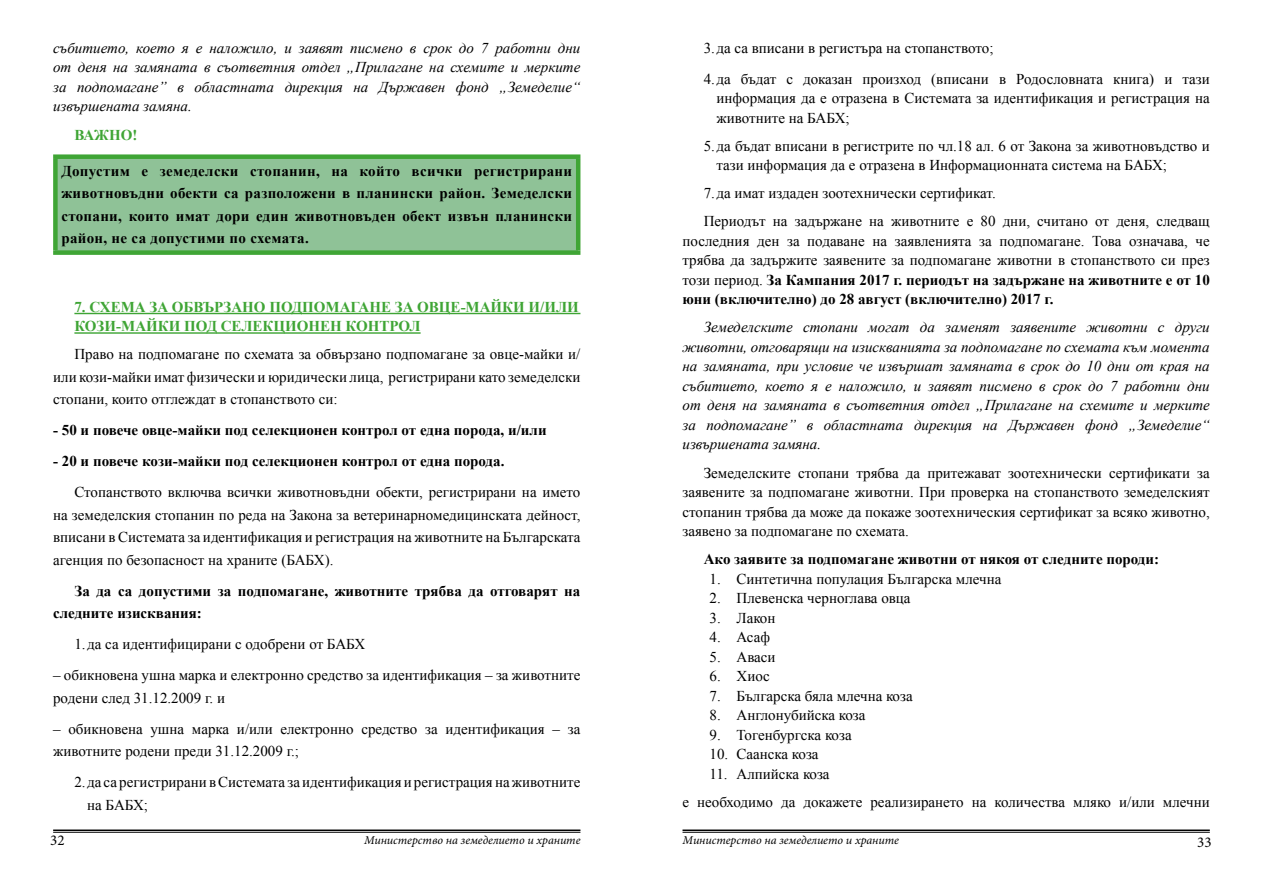
<style>
.page{position:relative;width:1263px;height:893px;background:#fff}
.page>*{position:absolute;margin:0;border:0;box-sizing:border-box;transform-origin:0 0}
.t1{font:15px/22.5px "Times New Roman";color:#000}
.t2{font:italic 15px/19.5px "Times New Roman";color:#000;text-align:justify}
.t3{font:700 15px/22.5px "Times New Roman";color:#000;text-align:justify}
.t4{font:700 15px/19.5px "Times New Roman";color:#3fa535}
.t5{font:15px "Minion Pro";color:#000}
.t6{font:italic 12px "Minion Pro";color:#000}
.s1{font-weight:700}
</style>
<div class="page">
<hr style="left:53px;top:829px;width:527px;height:2px;background:#000">
<hr style="left:53px;top:832px;width:527px;height:1px;background:#000">
<hr style="left:682px;top:829px;width:528px;height:2px;background:#000">
<hr style="left:682px;top:832px;width:528px;height:1px;background:#000">
<hr style="left:74px;top:313px;width:506px;height:1px;background:#3fa535">
<hr style="left:74px;top:332px;width:347px;height:2px;background:#3fa535">
<div style="left:55px;top:157px;width:523px;height:96px;background:#8fc297"></div>
<div style="left:53px;top:154px;width:527px;height:5px;background:#3fa535"></div>
<div style="left:53px;top:159px;width:5px;height:91px;background:#3fa535"></div>
<hr style="left:576px;top:159px;width:4px;height:91px;background:#3fa535">
<div style="left:53px;top:250px;width:527px;height:5px;background:#3fa535"></div>
<p class="t2" style="left:53px;top:38px;width:529px">събитието, което я е наложило, и заявят писмено в срок до 7 работни дни от деня на замяната в съответния отдел „Прилагане на схемите и мерките за подпомагане” в областната дирекция на Държавен фонд „Земеделие“ извършената замяна.</p>
<p class="t4" style="left:74px;top:125px;width:65px">ВАЖНО!</p>
<p class="t3" style="left:61px;top:159px;width:512px">Допустим е земеделски стопанин, на който всички регистрирани животновъдни обекти са разположени в планински район. Земеделски стопани, които имат дори един животновъден обект извън планински район, не са допустими по схемата.</p>
<p class="t4" style="left:74px;top:297px;width:506px">7. СХЕМА ЗА ОБВЪРЗАНО ПОДПОМАГАНЕ ЗА ОВЦЕ-МАЙКИ И/ИЛИ<br>КОЗИ-МАЙКИ ПОД СЕЛЕКЦИОНЕН КОНТРОЛ</p>
<p class="t1" style="left:53px;top:343px;width:529px;text-align:justify;text-indent:21px">Право на подпомагане по схемата за обвързано подпомагане за овце-майки и/ или кози-майки имат физически и юридически лица, регистрирани като земеделски стопани, които отглеждат в стопанството си:</p>
<p class="t3" style="left:53px;top:419px;width:495px">- 50 и повече овце-майки под селекционен контрол от една порода, и/или</p>
<p class="t3" style="left:53px;top:450px;width:453px">- 20 и повече кози-майки под селекционен контрол от една порода.</p>
<p class="t1" style="left:53px;top:481px;width:529px;text-align:justify;text-indent:21px">Стопанството включва всички животновъдни обекти, регистрирани на името на земеделския стопанин по реда на Закона за ветеринарномедицинската дейност, вписани в Системата за идентификация и регистрация на животните на Българската агенция по безопасност на храните (БАБХ).</p>
<p class="t3" style="left:53px;top:579px;width:529px;text-indent:21px">За да са допустими за подпомагане, животните трябва да отговарят на следните изисквания:</p>
<p class="t1" style="left:74px;top:633px;width:292px">1.да са идентифицирани с одобрени от БАБХ</p>
<p class="t1" style="left:53px;top:664px;width:529px">– обикновена ушна марка и електронно средство за идентификация – за животните родени след 31.12.2009 г. и</p>
<p class="t1" style="left:53px;top:717px;width:529px">– обикновена ушна марка и/или електронно средство за идентификация – за животните родени преди 31.12.2009 г.;</p>
<p class="t1" style="left:87px;top:771px;width:495px;text-indent:-13px">2.да са регистрирани в Системата за идентификация и регистрация на животните на БАБХ;</p>
<p class="t1" style="left:704px;top:32px;width:507px;line-height:31px">3.да са вписани в регистъра на стопанството;<br>4.да бъдат с доказан произход (вписани в Родословната книга) и тази</p>
<p class="t1" style="left:716px;top:88px;width:495px;line-height:19.5px">информация да е отразена в Системата за идентификация и регистрация на животните на БАБХ;</p>
<p class="t1" style="left:716px;top:136px;width:495px;line-height:19.5px;text-indent:-13px">5.да бъдат вписани в регистрите по чл.18 ал. 6 от Закона за животновъдство и тази информация да е отразена в Информационната система на БАБХ;</p>
<p class="t1" style="left:704px;top:179px;width:507px;line-height:28px">7.да имат издаден зоотехнически сертификат.<br>Периодът на задържане на животните е 80 дни, считано от деня, следващ</p>
<p class="t1" style="left:682px;top:231px;width:529px;line-height:19.5px;text-align:justify">последния ден за подаване на заявленията за подпомагане. Това означава, че трябва да задържите заявените за подпомагане животни в стопанството си през този период. <span class="s1">За Кампания 2017 г. периодът на задържане на животните е от 10 юни (включително) до 28 август (включително) 2017 г.</span></p>
<p class="t2" style="left:682px;top:317px;width:529px;text-indent:21px">Земеделските стопани могат да заменят заявените животни с други животни, отговарящи на изискванията за подпомагане по схемата към момента на замяната, при условие че извършат замяната в срок до 10 дни от края на събитието, което я е наложило, и заявят писмено в срок до 7 работни дни от деня на замяната в съответния отдел „Прилагане на схемите и мерките за подпомагане” в областната дирекция на Държавен фонд „Земеделие“ извършената замяна.</p>
<p class="t1" style="left:682px;top:462px;width:529px;line-height:19.5px;text-align:justify;text-indent:21px">Земеделските стопани трябва да притежават зоотехнически сертификати за заявените за подпомагане животни. При проверка на стопанството земеделският стопанин трябва да може да покаже зоотехническия сертификат за всяко животно, заявено за подпомагане по схемата.</p>
<p class="t3" style="left:704px;top:547px;width:457px">Ако заявите за подпомагане животни от някоя от следните породи:</p>
<p class="t1" style="left:709px;top:567px;width:293px">1. Синтетична популация Българска млечна</p>
<p class="t1" style="left:709px;top:586px;width:203px">2. Плевенска черноглава овца</p>
<p class="t1" style="left:709px;top:606px;width:67px">3. Лакон</p>
<p class="t1" style="left:709px;top:625px;width:62px">4. Асаф</p>
<p class="t1" style="left:709px;top:645px;width:68px">5. Аваси</p>
<p class="t1" style="left:709px;top:664px;width:62px">6. Хиос</p>
<p class="t1" style="left:709px;top:684px;width:205px">7. Българска бяла млечна коза</p>
<p class="t1" style="left:709px;top:703px;width:157px">8. Англонубийска коза</p>
<p class="t1" style="left:709px;top:723px;width:144px">9. Тогенбургска коза</p>
<p class="t1" style="left:709px;top:742px;width:111px">10. Саанска коза</p>
<p class="t1" style="left:682px;top:759px;width:529px;line-height:28px;text-indent:27px">11. Алпийска коза<br>е необходимо да докажете реализирането на количества мляко и/или млечни</p>
<p class="t6" style="left:364px;top:832px;width:218px">Министерство на земеделието и храните</p>
<p class="t6" style="left:682px;top:832px;width:218px">Министерство на земеделието и храните</p>
<p class="t5" style="left:50px;top:831px;width:16px">32</p>
<p class="t6" style="left:279px;top:832px;width:303px">Дирекция „Директни плащания и сх и за качество“, МЗХ</p>
<p class="t6" style="left:682px;top:832px;width:303px">Дирекция „Директни плащания и схеми за качество“, МЗХ</p>
<p class="t5" style="left:1197px;top:832px;width:16px">33</p>
</div>
